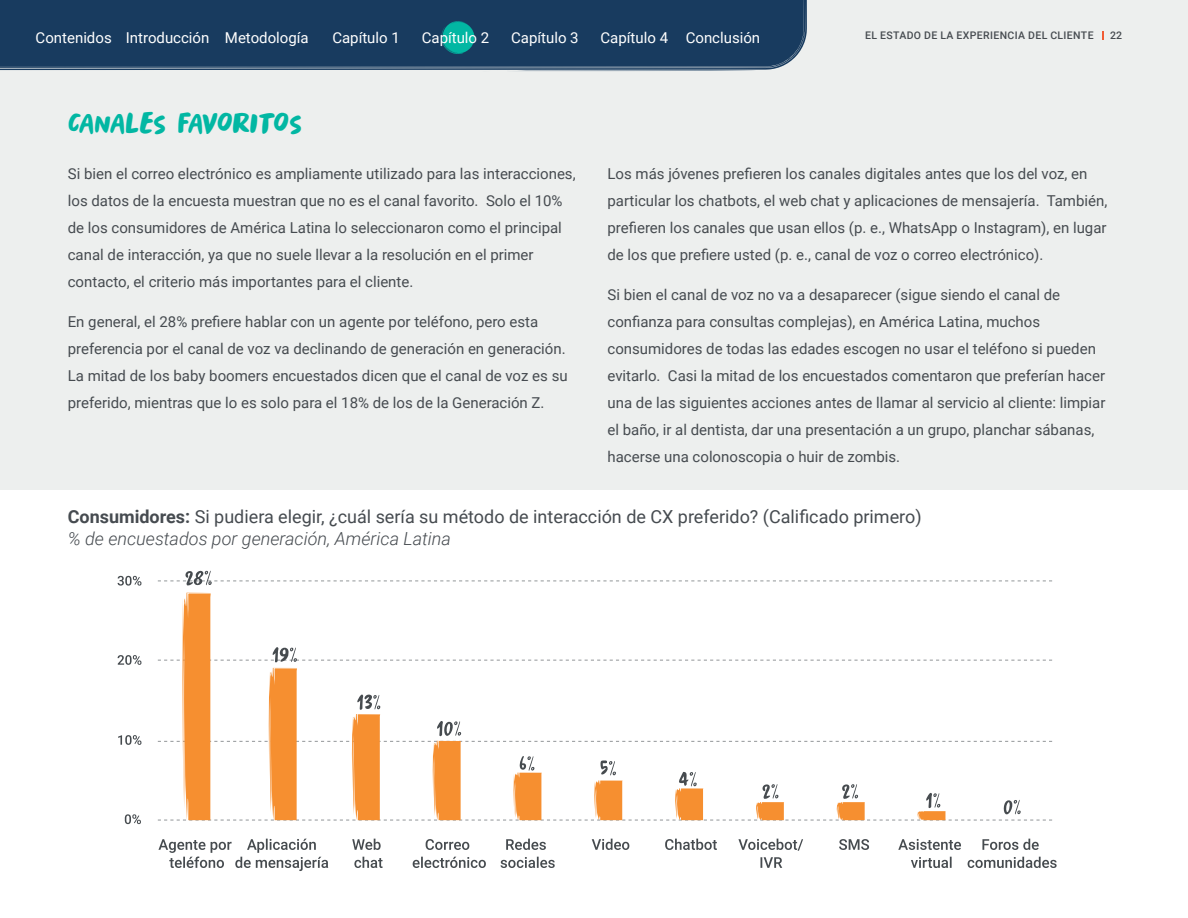
<style>
.page{position:relative;width:1188px;height:918px;background:#fff}
.page>*{position:absolute;margin:0;border:0;box-sizing:border-box;transform-origin:0 0}
.t1{font:33px "Springwood Brush";letter-spacing:-.03em;color:#02b7a3}
.t2{font:18px/22.5px "Roboto";color:#464b50}
.t3{font:15px/27px "Roboto";color:#464b50}
.t4{font:15px "Roboto";color:#fff}
.t5{font:500 10.5px "Roboto";letter-spacing:.035em;color:#464b50}
.s1{font-weight:700}
.s2{font-weight:300;font-style:italic}
</style>
<div class="page">
<div style="left:0;top:0;width:1188px;height:490px;background:#edefee"></div>
<svg style="left:0;top:0;width:807px;height:71px;background:#1f4163"></svg>
<svg style="left:125px;top:814px;width:16px;height:10px"></svg>
<svg style="left:118px;top:735px;width:23px;height:10px"></svg>
<svg style="left:118px;top:655px;width:23px;height:10px"></svg>
<svg style="left:413px;top:839px;width:73px;height:29px"></svg>
<svg style="left:352px;top:839px;width:31px;height:29px"></svg>
<svg style="left:898px;top:839px;width:63px;height:29px"></svg>
<svg style="left:968px;top:839px;width:89px;height:29px"></svg>
<svg style="left:839px;top:839px;width:30px;height:11px"></svg>
<svg style="left:665px;top:839px;width:52px;height:11px"></svg>
<svg style="left:158px;top:839px;width:170px;height:32px"></svg>
<svg style="left:738px;top:839px;width:65px;height:29px"></svg>
<svg style="left:501px;top:839px;width:54px;height:29px"></svg>
<svg style="left:592px;top:839px;width:37px;height:11px"></svg>
<svg style="left:118px;top:576px;width:23px;height:10px"></svg>
<svg style="left:157px;top:570px;width:895px;height:251px"></svg>
<svg style="left:441px;top:21px;width:33px;height:33px"></svg>
<div style="left:828px;top:0;width:360px;height:118px;background:#edefee"></div>
<p class="t4" style="left:36px;top:27px;width:78px">Contenidos</p>
<p class="t4" style="left:225px;top:27px;width:85px">Metodología</p>
<p class="t4" style="left:332px;top:27px;width:69px">Capítulo 1</p>
<p class="t4" style="left:422px;top:27px;width:69px">Capítulo 2</p>
<p class="t4" style="left:511px;top:27px;width:69px">Capítulo 3</p>
<p class="t4" style="left:601px;top:27px;width:161px">Capítulo 4 Conclusión</p>
<p class="t5" style="left:865px;top:28px;width:230px">EL ESTADO DE LA EXPERIENCIA DEL CLIENTE</p>
<p class="t5" style="left:1110px;top:28px;width:13px">22</p>
<p class="t4" style="left:126px;top:27px;width:85px">Introducción</p>
<h1 class="t1" style="left:68px;top:105px;width:236px">CANALES FAVORITOS</h1>
<p class="t3" style="left:68px;top:159px;width:509px">Si bien el correo electrónico es ampliamente utilizado para las interacciones, los datos de la encuesta muestran que no es el canal favorito. Solo el 10% de los consumidores de América Latina lo seleccionaron como el principal canal de interacción, ya que no suele llevar a la resolución en el primer contacto, el criterio más importantes para el cliente.</p>
<p class="t3" style="left:68px;top:308px;width:501px">En general, el 28% prefiere hablar con un agente por teléfono, pero esta preferencia por el canal de voz va declinando de generación en generación.<br>La mitad de los baby boomers encuestados dicen que el canal de voz es su preferido, mientras que lo es solo para el 18% de los de la Generación Z.</p>
<p class="t3" style="left:607px;top:159px;width:501px">Los más jóvenes prefieren los canales digitales antes que los del voz, en particular los chatbots, el web chat y aplicaciones de mensajería. También, prefieren los canales que usan ellos (p. e., WhatsApp o Instagram), en lugar de los que prefiere usted (p. e., canal de voz o correo electrónico).</p>
<p class="t3" style="left:607px;top:281px;width:499px">Si bien el canal de voz no va a desaparecer (sigue siendo el canal de confianza para consultas complejas), en América Latina, muchos consumidores de todas las edades escogen no usar el teléfono si pueden evitarlo. Casi la mitad de los encuestados comentaron que preferían hacer una de las siguientes acciones antes de llamar al servicio al cliente: limpiar el baño, ir al dentista, dar una presentación a un grupo, planchar sábanas, hacerse una colonoscopia o huir de zombis.</p>
<p class="t2" style="left:68px;top:504px;width:855px"><span class="s1">Consumidores:</span> Si pudiera elegir, ¿cuál sería su método de interacción de CX preferido? (Calificado primero) <span class="s2">% de encuestados por generación, América Latina</span></p>
</div>
